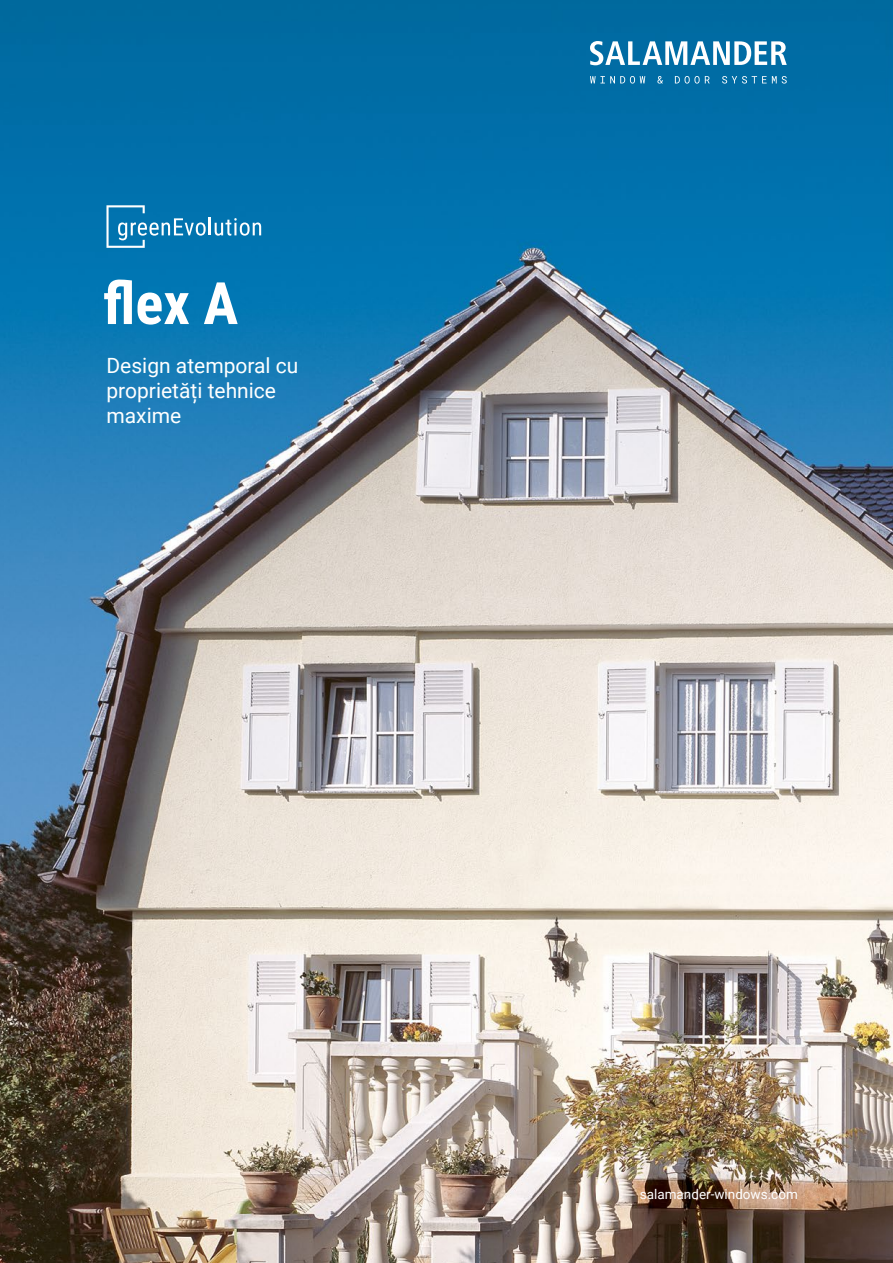
<style>
.page{position:relative;width:893px;height:1263px;background:#fff}
.page>*{position:absolute;margin:0;border:0;box-sizing:border-box;transform-origin:0 0}
.t1{font:700 58.5px "Roboto Condensed";color:#fff}
.t2{font:21px/25.2px "Roboto";color:#fff}
.t3{font:13.5px "Roboto";color:#fff}
</style>
<div class="page">
<img style="left:0;top:0;width:893px;height:1263px">
<svg style="left:590px;top:41px;width:197px;height:24px"></svg>
<svg style="left:590px;top:76px;width:55px;height:8px"></svg>
<svg style="left:657px;top:76px;width:6px;height:8px"></svg>
<svg style="left:675px;top:76px;width:35px;height:8px"></svg>
<svg style="left:722px;top:76px;width:65px;height:8px"></svg>
<svg style="left:106px;top:205px;width:155px;height:43px;background:#2889bb"></svg>
<h1 class="t1" style="left:103px;top:262px;width:137px">flex A</h1>
<p class="t2" style="left:106px;top:352px;width:193px">Design atemporal cu proprietăți tehnice maxime</p>
<p class="t3" style="left:640px;top:1185px;width:160px">salamander-windows.com</p>
</div>
